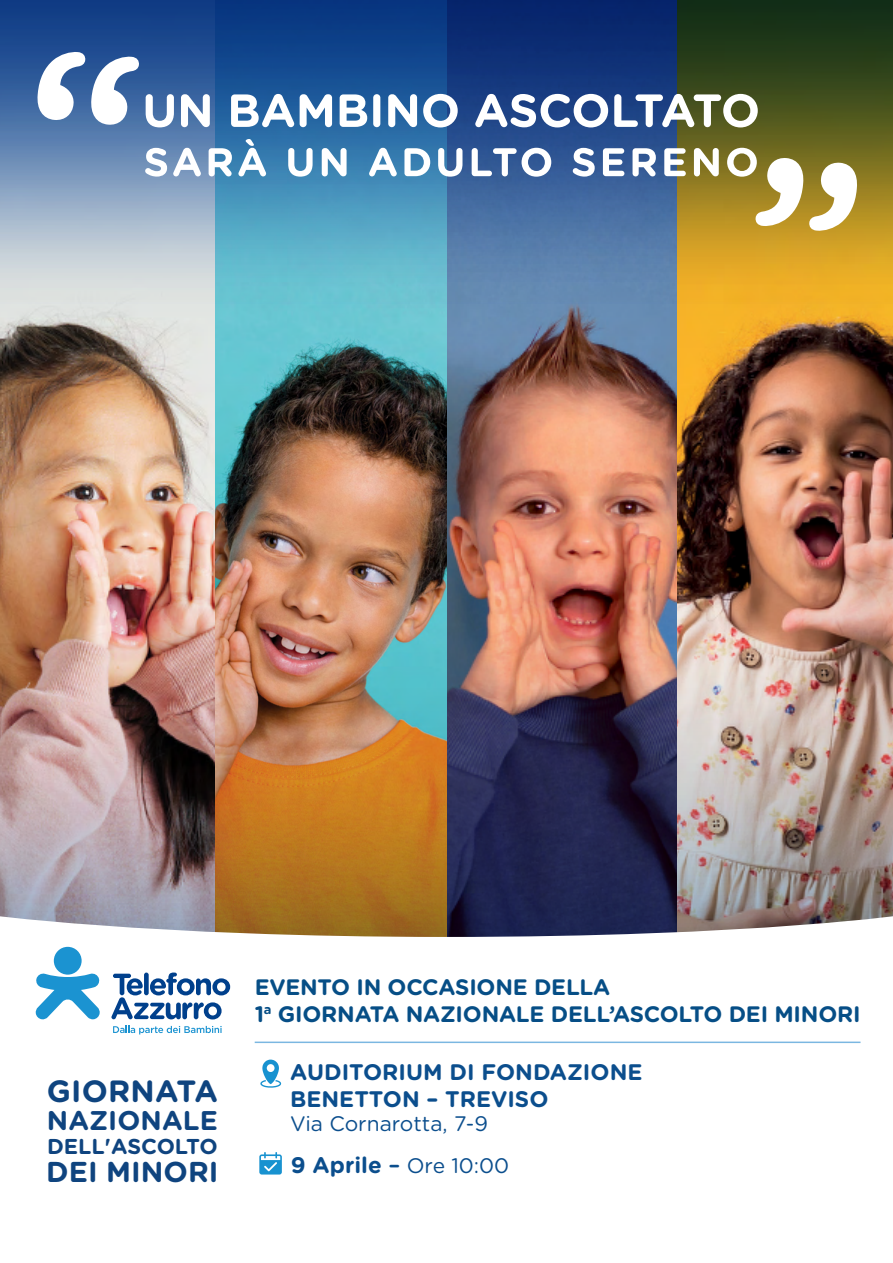
<style>
.page{position:relative;width:893px;height:1263px;background:#fff}
.page>*{position:absolute;margin:0;border:0;box-sizing:border-box;transform-origin:0 0}
.t1{font:700 30.75px "Gotham Rounded";letter-spacing:.01em;color:#0f447f}
.t2{font:700 28.8px "Gotham Rounded";color:#0f447f}
.t3{font:700 27px "Gotham Rounded";letter-spacing:.005em;color:#0f447f}
.t4{font:700 22.5px/27px "Gotham Rounded";color:#0b4e8d}
.t5{font:700 22.35px/26.8px "Gotham Rounded";letter-spacing:-.01em;color:#064e86}
.t6{font:700 21.45px "Gotham Rounded";color:#0f447f}
.t7{font:21px/41.7px "Gotham Rounded";color:#0b4e8d}
.s1{font-weight:700;font-size:22.5px}
.s2{font-weight:500;font-size:22.5px}
</style>
<div class="page">
<img style="left:0;top:0;width:893px;height:914px">
<svg style="left:0;top:914px;width:893px;height:261px"></svg>
<svg style="left:260px;top:1059px;width:22px;height:29px"></svg>
<svg style="left:259px;top:1152px;width:23px;height:22px"></svg>
<svg style="left:113px;top:1026px;width:109px;height:8px"></svg>
<svg style="left:111px;top:972px;width:119px;height:47px"></svg>
<div style="left:54px;top:947px;width:28px;height:28px;background:#1b93d1;border-radius:50%"></div>
<svg style="left:36px;top:973px;width:64px;height:46px"></svg>
<hr style="left:255px;top:1041px;width:605px;height:2px;background:#7bb7e1">
<svg style="left:146px;top:94px;width:28px;height:33px"></svg>
<svg style="left:181px;top:94px;width:29px;height:33px"></svg>
<svg style="left:231px;top:94px;width:63px;height:33px"></svg>
<svg style="left:300px;top:94px;width:32px;height:33px"></svg>
<svg style="left:340px;top:94px;width:27px;height:33px"></svg>
<div style="left:373px;top:94px;width:7px;height:33px;background:#fff;border-radius:4px"></div>
<svg style="left:388px;top:94px;width:29px;height:33px"></svg>
<svg style="left:423px;top:94px;width:35px;height:33px"></svg>
<svg style="left:475px;top:94px;width:133px;height:33px"></svg>
<svg style="left:614px;top:94px;width:144px;height:33px"></svg>
<svg style="left:145px;top:148px;width:22px;height:29px"></svg>
<svg style="left:173px;top:148px;width:28px;height:28px"></svg>
<svg style="left:209px;top:148px;width:23px;height:28px"></svg>
<svg style="left:238px;top:139px;width:28px;height:37px"></svg>
<svg style="left:288px;top:148px;width:25px;height:29px"></svg>
<svg style="left:322px;top:148px;width:25px;height:28px"></svg>
<svg style="left:369px;top:148px;width:28px;height:28px"></svg>
<svg style="left:404px;top:148px;width:26px;height:28px"></svg>
<svg style="left:438px;top:148px;width:24px;height:29px"></svg>
<svg style="left:472px;top:148px;width:79px;height:29px"></svg>
<svg style="left:573px;top:148px;width:22px;height:29px"></svg>
<svg style="left:603px;top:148px;width:21px;height:28px"></svg>
<svg style="left:633px;top:148px;width:23px;height:28px"></svg>
<svg style="left:664px;top:148px;width:22px;height:28px"></svg>
<svg style="left:694px;top:148px;width:25px;height:28px"></svg>
<svg style="left:727px;top:148px;width:131px;height:83px"></svg>
<svg style="left:36px;top:51px;width:103px;height:75px"></svg>
<h1 class="t1" style="left:47px;top:1069px;width:173px">GIORNATA</h1>
<p class="t3" style="left:47px;top:1100px;width:173px">NAZIONALE</p>
<p class="t6" style="left:47px;top:1131px;width:172px">DELL'ASCOLTO</p>
<p class="t2" style="left:46px;top:1151px;width:174px">DEI MINORI</p>
<p class="t5" style="left:255px;top:973px;width:607px">EVENTO IN OCCASIONE DELLA<br>1<sup>a</sup> GIORNATA NAZIONALE DELL’ASCOLTO DEI MINORI</p>
<p class="t4" style="left:290px;top:1057px;width:354px">AUDITORIUM DI FONDAZIONE<br>BENETTON – TREVISO</p>
<p class="t7" style="left:290px;top:1102px;width:221px">Via Cornarotta, 7-9<br><span class="s1">9 Aprile</span> <span class="s2">–</span> Ore 10:00</p>
</div>
